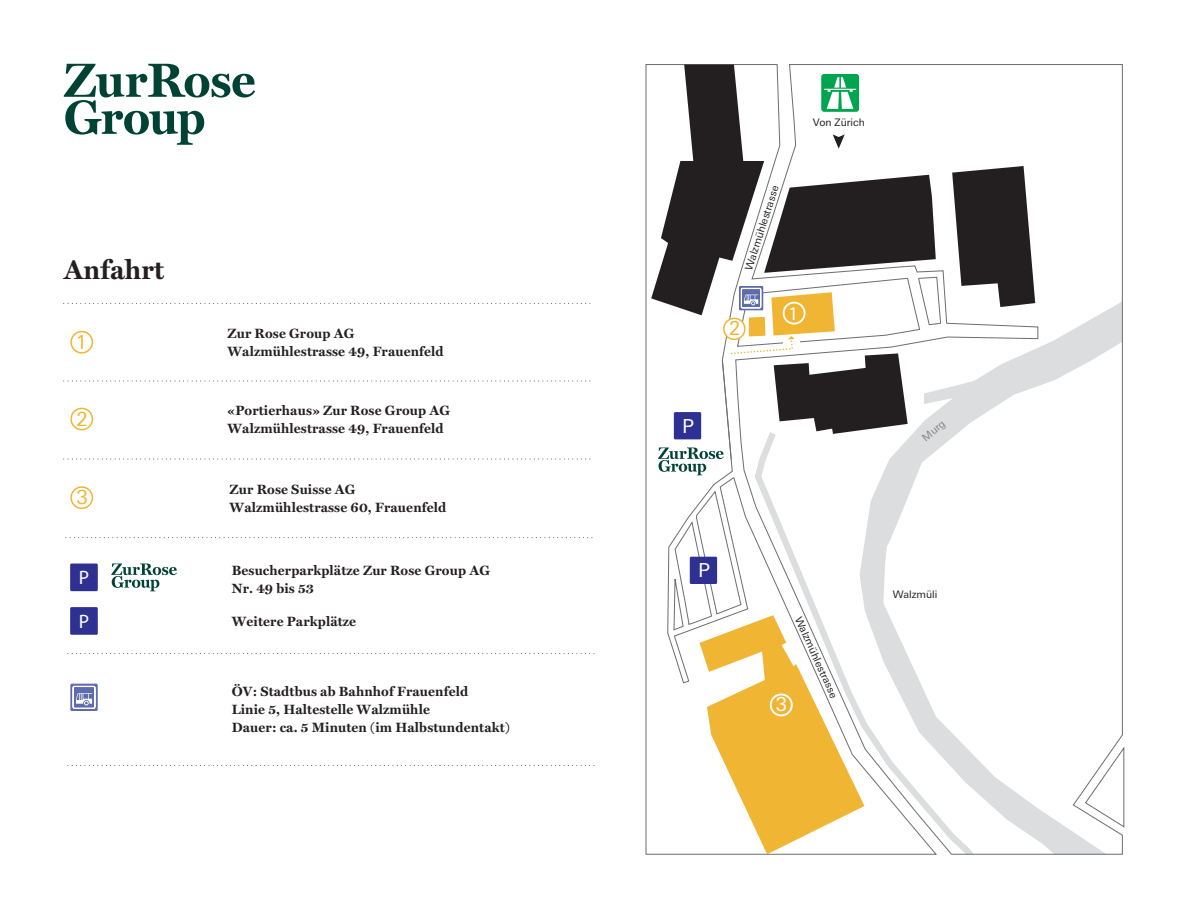
<style>
.page{position:relative;width:1188px;height:918px;background:#fff}
.page>*{position:absolute;margin:0;border:0;box-sizing:border-box;transform-origin:0 0}
.t1{font:700 27px "Miller Text";letter-spacing:.005em;color:#231f20}
.t2{font:19.5px "Univers Next Pro";color:#f1b534}
.t3{font:19.5px "Myriad Pro";color:#fff}
.t4{font:19.2px "Univers Next Pro";color:#fff}
.t5{font:19.2px "Myriad Pro";color:#fff}
.t6{font:19.2px "Univers Next Pro";color:#f1b534}
.Lauftext_Titel{font:700 13.5px "Miller Text";letter-spacing:.01em;color:#231f20}
.t7{font:10.35px "Univers Next Pro";color:#231f20}
.t8{font:10.35px "Univers Next Pro";color:#808285}
</style>
<div class="page">
<svg style="left:64px;top:303px;width:527px;height:1px"></svg>
<svg style="left:64px;top:381px;width:527px;height:1px"></svg>
<svg style="left:64px;top:459px;width:527px;height:1px"></svg>
<svg style="left:68px;top:653px;width:527px;height:1px"></svg>
<svg style="left:68px;top:765px;width:527px;height:1px"></svg>
<div style="left:70px;top:607px;width:28px;height:28px;background:#2e3092"></div>
<div style="left:70px;top:564px;width:28px;height:27px;background:#2e3092"></div>
<svg style="left:70px;top:684px;width:28px;height:27px"></svg>
<svg style="left:73px;top:686px;width:22px;height:23px"></svg>
<svg style="left:66px;top:537px;width:527px;height:1px"></svg>
<svg style="left:646px;top:64px;width:478px;height:791px"></svg>
<svg style="left:64px;top:64px;width:191px;height:81px"></svg>
<svg style="left:111px;top:564px;width:66px;height:27px"></svg>
<svg style="left:651px;top:65px;width:384px;height:789px"></svg>
<div style="left:70px;top:486px;width:23px;height:23px;border:2px solid #f1b534;border-radius:50%"></div>
<div style="left:70px;top:408px;width:23px;height:22px;border:2px solid #f1b534;border-radius:50%"></div>
<div style="left:70px;top:331px;width:23px;height:23px;border:2px solid #f1b534;border-radius:50%"></div>
<p class="t1" style="left:64px;top:254px;width:102px">Anfahrt</p>
<h2 class="t2" style="left:76px;top:331px;width:13px">1</h2>
<h2 class="t2" style="left:76px;top:407px;width:13px">2</h2>
<h2 class="t2" style="left:76px;top:486px;width:13px">3</h2>
<h2 class="t3" style="left:79px;top:566px;width:12px">P</h2>
<p class="Lauftext_Titel" style="left:227px;top:326px;width:128px">Zur Rose Group AG</p>
<p class="Lauftext_Titel" style="left:227px;top:344px;width:218px">Walzmühlestrasse 49, Frauenfeld</p>
<p class="Lauftext_Titel" style="left:227px;top:403px;width:224px">«Portierhaus» Zur Rose Group AG</p>
<p class="Lauftext_Titel" style="left:227px;top:421px;width:218px">Walzmühlestrasse 49, Frauenfeld</p>
<p class="Lauftext_Titel" style="left:230px;top:481px;width:127px">Zur Rose Suisse AG</p>
<p class="Lauftext_Titel" style="left:230px;top:499px;width:218px">Walzmühlestrasse 60, Frauenfeld</p>
<p class="Lauftext_Titel" style="left:232px;top:563px;width:260px">Besucherparkplätze Zur Rose Group AG</p>
<p class="Lauftext_Titel" style="left:232px;top:581px;width:84px">Nr. 49 bis 53</p>
<h2 class="t3" style="left:79px;top:609px;width:12px">P</h2>
<p class="Lauftext_Titel" style="left:232px;top:614px;width:126px">Weitere Parkplätze</p>
<p class="Lauftext_Titel" style="left:232px;top:684px;width:238px">ÖV: Stadtbus ab Bahnhof Frauenfeld</p>
<p class="Lauftext_Titel" style="left:232px;top:702px;width:200px">Linie 5, Haltestelle Walzmühle</p>
<p class="Lauftext_Titel" style="left:232px;top:720px;width:280px">Dauer: ca. 5 Minuten (im Halbstundentakt)</p>
<p class="t4" style="left:682px;top:415px;width:13px">P</p>
<p class="t7" style="left:813px;top:117px;width:53px">Von Zürich</p>
<p class="t7" style="left:743px;top:268px;width:89px;rotate:-72deg">Walzmühlestrasse</p>
<p class="t6" style="left:729px;top:317px;width:13px">2</p>
<p class="t5" style="left:788px;top:302px;width:11px">1</p>
<p class="t8" style="left:920px;top:434px;width:28px;rotate:-40deg">Murg</p>
<p class="t4" style="left:698px;top:559px;width:13px">P</p>
<p class="t4" style="left:776px;top:694px;width:13px">3</p>
<p class="t7" style="left:804px;top:615px;width:89px;rotate:66deg">Walzmühlestrasse</p>
<p class="t7" style="left:893px;top:588px;width:46px">Walzmüli</p>
</div>
